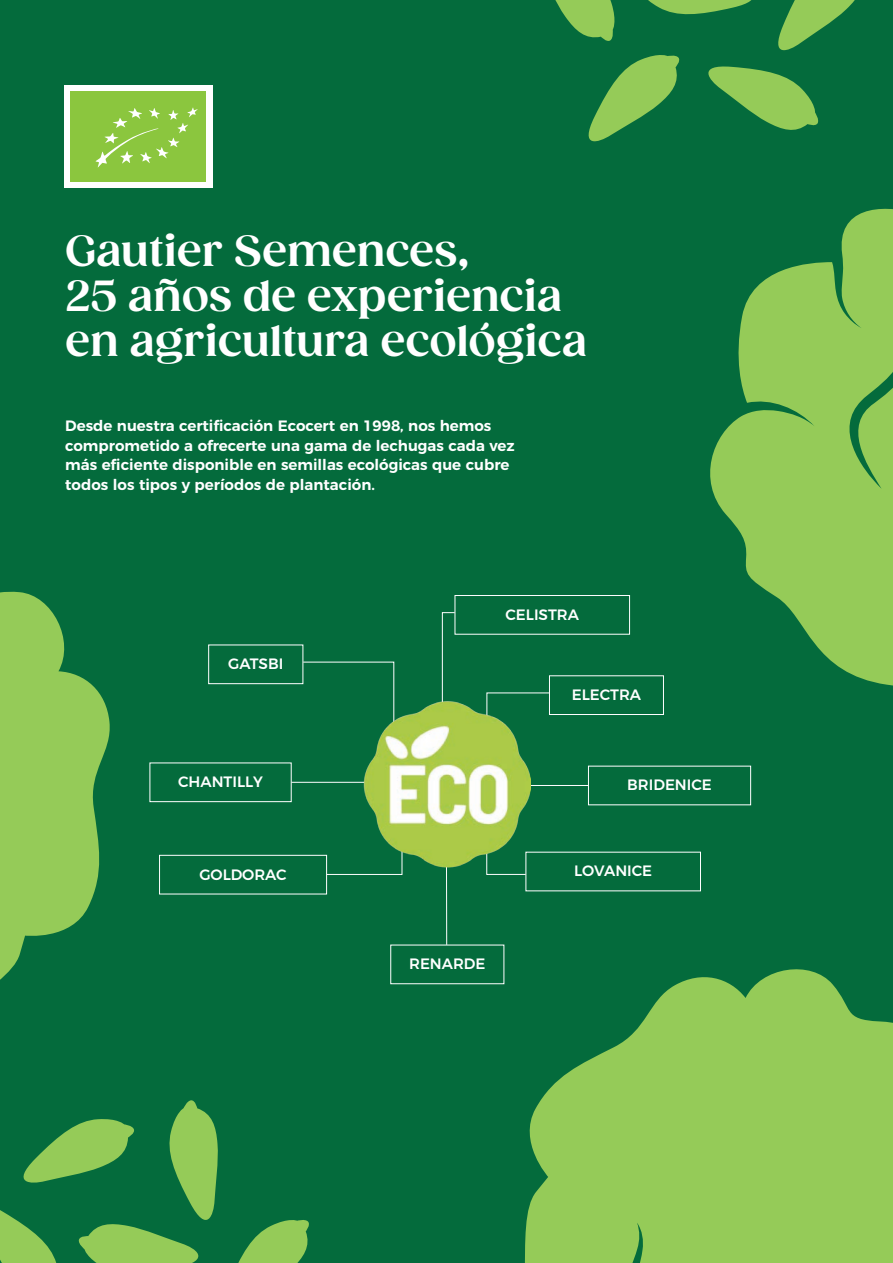
<style>
.page{position:relative;width:893px;height:1263px;background:#046b3c}
.page>*{position:absolute;margin:0;border:0;box-sizing:border-box;transform-origin:0 0}
.t1{font:700 42px/45px "Gazpacho";color:#fff}
.t2{font:600 15px/19.5px "Montserrat";color:#fff}
.t3{font:500 15px "Montserrat";color:#fff}
</style>
<div class="page">
<svg style="left:0;top:591px;width:110px;height:389px;fill:#95cb58"></svg>
<svg style="left:524px;top:969px;width:369px;height:294px;fill:#95cb58"></svg>
<svg style="left:555px;top:0;width:300px;height:142px"></svg>
<svg style="left:0;top:1100px;width:309px;height:163px"></svg>
<svg style="left:710px;top:208px;width:183px;height:478px;fill:#95cb58"></svg>
<div style="left:208px;top:645px;width:95px;height:39px;border:1px solid #fff"></div>
<div style="left:549px;top:675px;width:115px;height:40px;border:1px solid #fff"></div>
<div style="left:455px;top:595px;width:175px;height:39px;border:1px solid #fff"></div>
<div style="left:150px;top:763px;width:141px;height:39px;border:1px solid #fff"></div>
<div style="left:159px;top:855px;width:168px;height:39px;border:1px solid #fff"></div>
<svg style="left:326px;top:854px;width:76px;height:21px"></svg>
<hr style="left:446px;top:863px;width:1px;height:82px;background:#fff">
<svg style="left:486px;top:692px;width:63px;height:8px"></svg>
<svg style="left:442px;top:612px;width:13px;height:88px"></svg>
<svg style="left:486px;top:868px;width:40px;height:7px"></svg>
<svg style="left:303px;top:662px;width:91px;height:38px"></svg>
<div style="left:64px;top:85px;width:148px;height:103px;background:#fff"></div>
<div style="left:71px;top:91px;width:135px;height:91px;background:#8bc63e"></div>
<svg style="left:95px;top:107px;width:103px;height:61px"></svg>
<hr style="left:493px;top:785px;width:95px;height:1px;background:#fff">
<hr style="left:291px;top:782px;width:95px;height:1px;background:#fff">
<img style="left:363px;top:700px;width:167px;height:168px">
<h1 class="t1" style="left:65px;top:229px;width:523px">Gautier Semences,<br>25 años de experiencia en agricultura ecológica</h1>
<p class="t2" style="left:65px;top:415px;width:451px">Desde nuestra certificación Ecocert en 1998, nos hemos comprometido a ofrecerte una gama de lechugas cada vez más eficiente disponible en semillas ecológicas que cubre todos los tipos y períodos de plantación.</p>
<p class="t3" style="left:228px;top:652px;width:56px">GATSBI</p>
<p class="t3" style="left:505px;top:602px;width:75px">CELISTRA</p>
<p class="t3" style="left:572px;top:683px;width:71px">ELECTRA</p>
<p class="t3" style="left:178px;top:770px;width:86px">CHANTILLY</p>
<p class="t3" style="left:627px;top:773px;width:86px">BRIDENICE</p>
<p class="t3" style="left:199px;top:862px;width:89px">GOLDORAC</p>
<p class="t3" style="left:409px;top:952px;width:78px">RENARDE</p>
<p class="t3" style="left:574px;top:859px;width:80px">LOVANICE</p>
</div>
